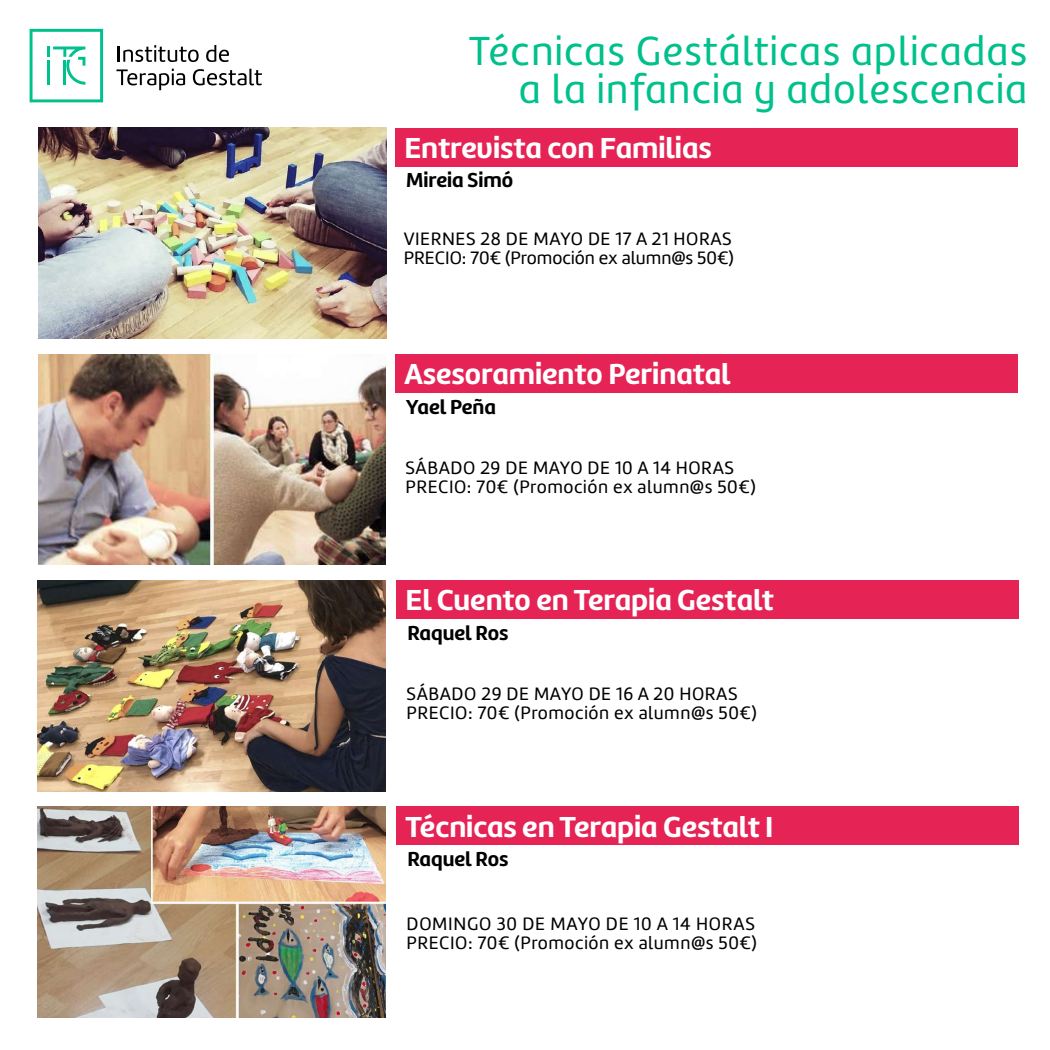
<style>
.page{position:relative;width:1050px;height:1050px;background:#fff}
.page>*{position:absolute;margin:0;border:0;box-sizing:border-box;transform-origin:0 0}
.t1{font:42px/37.6px "Marine UP";letter-spacing:.025em;color:#00c08c;text-align:right}
.t2{font:700 30.01px "Marine UP";color:#fff}
.t3{font:700 21px "Marine UP";color:#000}
.t4{font:18.64px/19.2px "Marine";letter-spacing:.03em;color:#000}
.t5{font:18.64px/19.2px "Marine";color:#000}
</style>
<div class="page">
<img style="left:38px;top:354px;width:348px;height:211px">
<div style="left:395px;top:354px;width:622px;height:39px;background:#e52355"></div>
<img style="left:38px;top:128px;width:348px;height:211px">
<div style="left:395px;top:128px;width:622px;height:39px;background:#e52355"></div>
<img style="left:38px;top:807px;width:347px;height:210px">
<div style="left:396px;top:807px;width:622px;height:38px;background:#e52355"></div>
<img style="left:38px;top:580px;width:347px;height:211px">
<div style="left:396px;top:580px;width:622px;height:39px;background:#e52355"></div>
<svg style="left:30px;top:29px;width:73px;height:73px"></svg>
<svg style="left:118px;top:45px;width:81px;height:17px"></svg>
<svg style="left:206px;top:45px;width:23px;height:17px"></svg>
<svg style="left:116px;top:69px;width:69px;height:21px"></svg>
<svg style="left:193px;top:69px;width:69px;height:16px"></svg>
<h1 class="t1" style="left:469px;top:32px;width:560px">Técnicas Gestálticas aplicadas a la infancia y adolescencia</h1>
<h2 class="t2" style="left:404px;top:128px;width:309px">Entrevista con Familias</h2>
<p class="t3" style="left:406px;top:167px;width:109px">Mireia Simó</p>
<p class="t5" style="left:404px;top:229px;width:332px">VIERNES 28 DE MAYO DE 17 A 21 HORAS<br>PRECIO: 70€ (Promoción ex alumn@s 50€)</p>
<h2 class="t2" style="left:404px;top:354px;width:328px">Asesoramiento Perinatal</h2>
<p class="t3" style="left:406px;top:393px;width:91px">Yael Peña</p>
<p class="t4" style="left:405px;top:458px;width:352px">SÁBADO 29 DE MAYO DE 10 A 14 HORAS<br>PRECIO: 70€ (Promoción ex alumn@s 50€)</p>
<h2 class="t2" style="left:406px;top:581px;width:370px">El Cuento en Terapia Gestalt</h2>
<p class="t3" style="left:407px;top:619px;width:102px">Raquel Ros</p>
<p class="t4" style="left:407px;top:684px;width:352px">SÁBADO 29 DE MAYO DE 16 A 20 HORAS<br>PRECIO: 70€ (Promoción ex alumn@s 50€)</p>
<h2 class="t2" style="left:406px;top:807px;width:370px">Técnicas en Terapia Gestalt I</h2>
<p class="t3" style="left:407px;top:845px;width:102px">Raquel Ros</p>
<p class="t4" style="left:407px;top:914px;width:352px">DOMINGO 30 DE MAYO DE 10 A 14 HORAS<br>PRECIO: 70€ (Promoción ex alumn@s 50€)</p>
</div>
